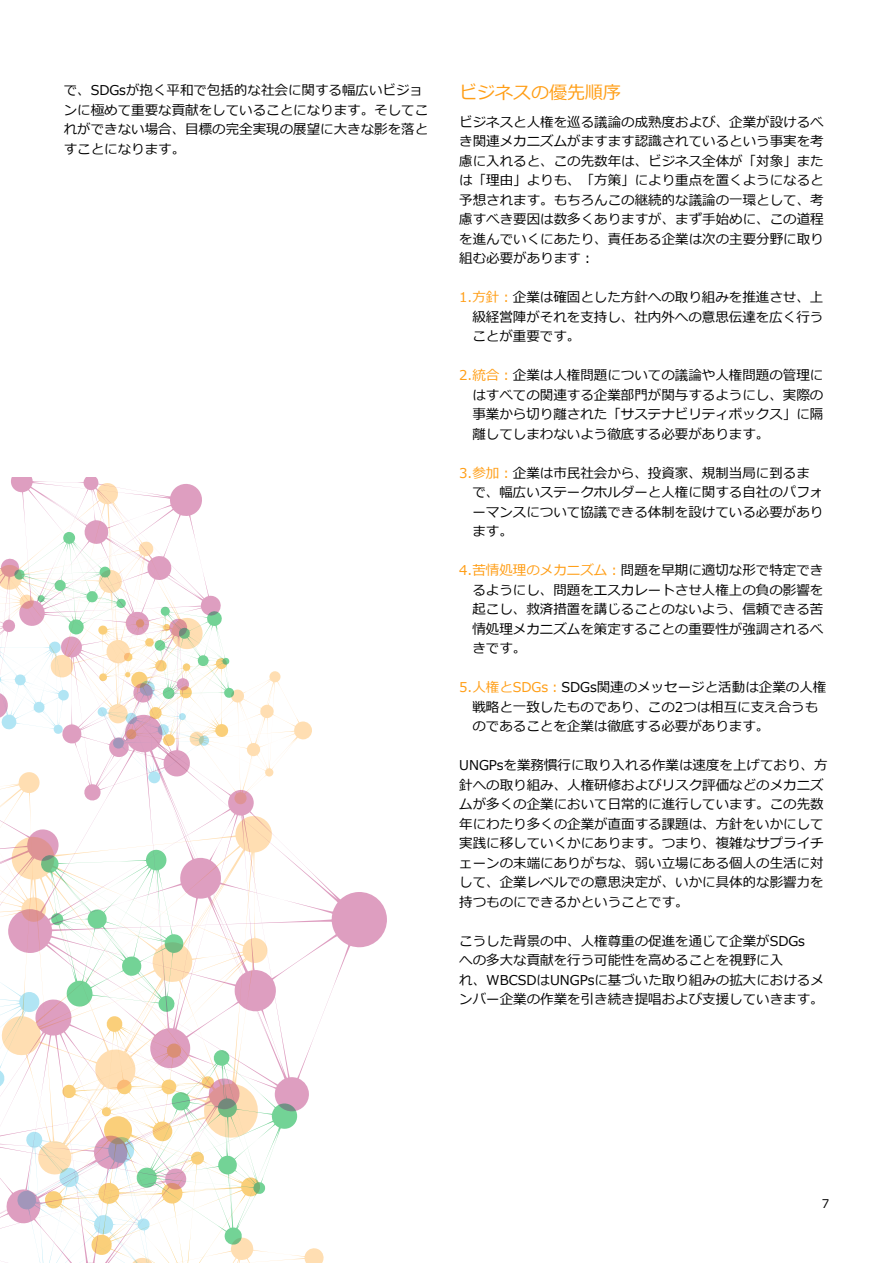
<style>
.page{position:relative;width:893px;height:1263px;background:#fff}
.page>*{position:absolute;margin:0;border:0;box-sizing:border-box;transform-origin:0 0}
.t1{font:18px "Meiryo";color:#ff9e16}
.t2{font:13.5px/19.5px "Meiryo";color:#000}
.t3{font:12px "Meiryo";color:#000}
.s1{color:#ff9e16}
</style>
<div class="page">
<svg style="left:324px;top:884px;width:63px;height:127px"></svg>
<svg style="left:0;top:478px;width:324px;height:785px"></svg>
<p class="t2" style="left:64px;top:81px;width:366px">で、SDGsが抱く平和で包括的な社会に関する幅広いビジョンに極めて重要な貢献をしていることになります。そしてこれができない場合、目標の完全実現の展望に大きな影を落とすことになります。</p>
<h1 class="t1" style="left:459px;top:80px;width:163px">ビジネスの優先順序</h1>
<p class="t2" style="left:459px;top:113px;width:366px;text-align:justify">ビジネスと人権を巡る議論の成熟度および、企業が設けるべき関連メカニズムがますます認識されているという事実を考慮に入れると、この先数年は、ビジネス全体が「対象」または「理由」よりも、「方策」により重点を置くようになると予想されます。もちろんこの継続的な議論の一環として、考慮すべき要因は数多くありますが、まず手始めに、この道程を進んでいくにあたり、責任ある企業は次の主要分野に取り組む必要があります：</p>
<p class="t2" style="left:472px;top:288px;width:352px;text-align:justify;text-indent:-13px"><span class="s1">1.方針：</span>企業は確固とした方針への取り組みを推進させ、上級経営陣がそれを支持し、社内外への意思伝達を広く行うことが重要です。</p>
<p class="t2" style="left:472px;top:366px;width:352px;text-align:justify;text-indent:-13px"><span class="s1">2.統合：</span>企業は人権問題についての議論や人権問題の管理にはすべての関連する企業部門が関与するようにし、実際の事業から切り離された「サステナビリティボックス」に隔離してしまわないよう徹底する必要があります。</p>
<p class="t2" style="left:472px;top:464px;width:352px;text-indent:-13px"><span class="s1">3.参加：</span>企業は市民社会から、投資家、規制当局に到るまで、幅広いステークホルダーと人権に関する自社のパフォーマンスについて協議できる体制を設けている必要があります。</p>
<p class="t2" style="left:472px;top:561px;width:352px;text-align:justify;text-indent:-13px"><span class="s1">4.苦情処理のメカニズム：</span>問題を早期に適切な形で特定できるようにし、問題をエスカレートさせ人権上の負の影響を起こし、救済措置を講じることのないよう、信頼できる苦情処理メカニズムを策定することの重要性が強調されるべきです。</p>
<p class="t2" style="left:472px;top:678px;width:355px;text-indent:-13px"><span class="s1">5.人権とSDGs：</span>SDGs関連のメッセージと活動は企業の人権戦略と一致したものであり、この2つは相互に支え合うものであることを企業は徹底する必要があります。</p>
<p class="t2" style="left:459px;top:756px;width:370px">UNGPsを業務慣行に取り入れる作業は速度を上げており、方針への取り組み、人権研修およびリスク評価などのメカニズムが多くの企業において日常的に進行しています。この先数年にわたり多くの企業が直面する課題は、方針をいかにして実践に移していくかにあります。つまり、複雑なサプライチェーンの末端にありがちな、弱い立場にある個人の生活に対して、企業レベルでの意思決定が、いかに具体的な影響力を持つものにできるかということです。</p>
<p class="t2" style="left:459px;top:932px;width:366px">こうした背景の中、人権尊重の促進を通じて企業がSDGs<br>への多大な貢献を行う可能性を高めることを視野に入<br>れ、WBCSDはUNGPsに基づいた取り組みの拡大におけるメンバー企業の作業を引き続き提唱および支援していきます。</p>
<p class="t3" style="left:822px;top:1196px;width:9px">7</p>
</div>
